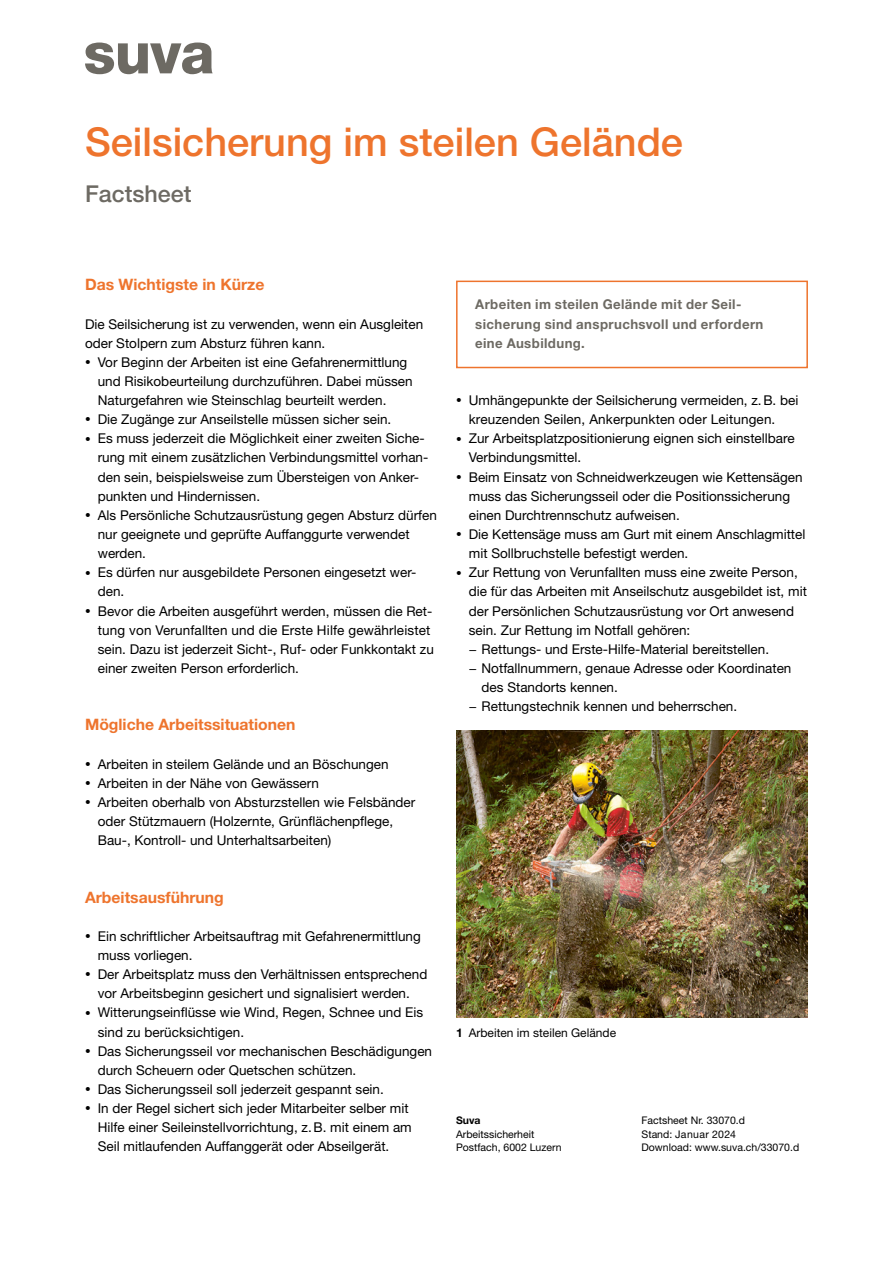
<style>
.page{position:relative;width:893px;height:1263px;background:#fff}
.page>*{position:absolute;margin:0;border:0;box-sizing:border-box;transform-origin:0 0}
.t1{font:500 39.75px "Helvetica Neue LT Std";color:#ee742d}
.t2{font:500 23.25px "Helvetica Neue LT Std";color:#6d6a63}
.t3{font:700 15.75px "Helvetica Neue LT Std";color:#ee742d}
.t4{font:13.5px/19.2px "Helvetica Neue LT Std";color:#000}
.t5{font:700 13.5px/19.2px "Helvetica Neue LT Std";letter-spacing:.03em;color:#6d6a63}
.t6{font:12px "Helvetica Neue LT Std";color:#000}
.t7{font:10.5px/13.8px "Helvetica Neue LT Std";color:#000}
.t8{font:700 10.5px "Helvetica Neue LT Std";color:#000}
.s1{font-size:11.25px}
.s2{font-weight:700}
</style>
<div class="page">
<div style="left:456px;top:281px;width:352px;height:87px;border:2px solid #ee742d"></div>
<img style="left:456px;top:730px;width:352px;height:287px">
<svg style="left:85px;top:43px;width:128px;height:31px"></svg>
<h1 class="t1" style="left:85px;top:118px;width:599px">Seilsicherung im steilen Gelände</h1>
<h2 class="t2" style="left:85px;top:180px;width:108px">Factsheet</h2>
<p class="t3" style="left:85px;top:275px;width:181px">Das Wichtigste in Kürze</p>
<p class="t4" style="left:85px;top:314px;width:340px">Die Seilsicherung ist zu verwenden, wenn ein Ausgleiten oder Stolpern zum Absturz führen kann.</p>
<p class="t4" style="left:98px;top:352px;width:316px;text-indent:-13px"><span class="s1">•</span> Vor Beginn der Arbeiten ist eine Gefahrenermittlung und Risikobeurteilung durchzuführen. Dabei müssen<br>Naturgefahren wie Steinschlag beurteilt werden.</p>
<p class="t4" style="left:85px;top:410px;width:308px"><span class="s1">•</span> Die Zugänge zur Anseilstelle müssen sicher sein.</p>
<p class="t4" style="left:98px;top:429px;width:332px;text-indent:-13px"><span class="s1">•</span> Es muss jederzeit die Möglichkeit einer zweiten Siche&shy;rung mit einem zusätzlichen Verbindungsmittel vorhan&shy;den sein, beispielsweise zum Übersteigen von Anker&shy;punkten und Hindernissen.</p>
<p class="t4" style="left:98px;top:505px;width:341px;text-indent:-13px"><span class="s1">•</span> Als Persönliche Schutzausrüstung gegen Absturz dürfen nur geeignete und geprüfte Auffanggurte verwendet werden.</p>
<p class="t4" style="left:98px;top:563px;width:320px;text-indent:-13px"><span class="s1">•</span> Es dürfen nur ausgebildete Personen eingesetzt wer&shy;den.</p>
<p class="t4" style="left:98px;top:601px;width:338px;text-indent:-13px"><span class="s1">•</span> Bevor die Arbeiten ausgeführt werden, müssen die Ret&shy;tung von Verunfallten und die Erste Hilfe gewährleistet sein. Dazu ist jederzeit Sicht-, Ruf- oder Funkkontakt zu einer zweiten Person erforderlich.</p>
<p class="t3" style="left:85px;top:715px;width:212px">Mögliche Arbeitssituationen</p>
<p class="t4" style="left:85px;top:754px;width:305px"><span class="s1">•</span> Arbeiten in steilem Gelände und an Böschungen</p>
<p class="t4" style="left:85px;top:773px;width:236px"><span class="s1">•</span> Arbeiten in der Nähe von Gewässern</p>
<p class="t4" style="left:98px;top:792px;width:319px;text-indent:-13px"><span class="s1">•</span> Arbeiten oberhalb von Absturzstellen wie Felsbänder oder Stützmauern (Holzernte, Grünflächenpflege,<br>Bau-, Kontroll- und Unterhaltsarbeiten)</p>
<p class="t3" style="left:85px;top:887px;width:140px">Arbeitsausführung</p>
<p class="t4" style="left:98px;top:926px;width:325px;text-indent:-13px"><span class="s1">•</span> Ein schriftlicher Arbeitsauftrag mit Gefahrenermittlung muss vorliegen.</p>
<p class="t4" style="left:85px;top:964px;width:344px;text-align:center"><span class="s1">•</span> Der Arbeitsplatz muss den Verhältnissen entsprechend vor Arbeitsbeginn gesichert und signalisiert werden.</p>
<p class="t4" style="left:98px;top:1003px;width:327px;text-indent:-13px"><span class="s1">•</span> Witterungseinflüsse wie Wind, Regen, Schnee und Eis sind zu berücksichtigen.</p>
<p class="t4" style="left:98px;top:1041px;width:336px;text-indent:-13px"><span class="s1">•</span> Das Sicherungsseil vor mechanischen Beschädigungen durch Scheuern oder Quetschen schützen.</p>
<p class="t4" style="left:85px;top:1079px;width:300px"><span class="s1">•</span> Das Sicherungsseil soll jederzeit gespannt sein.</p>
<p class="t4" style="left:98px;top:1098px;width:315px;text-indent:-13px"><span class="s1">•</span> In der Regel sichert sich jeder Mitarbeiter selber mit<br>Hilfe einer Seileinstellvorrichtung, z.B. mit einem am<br>Seil mitlaufenden Auffanggerät oder Abseilgerät.</p>
<p class="t5" style="left:475px;top:295px;width:290px">Arbeiten im steilen Gelände mit der Seil&shy;sicherung sind anspruchsvoll und erfordern eine Ausbildung.</p>
<p class="t4" style="left:469px;top:390px;width:331px;text-indent:-13px"><span class="s1">•</span> Umhängepunkte der Seilsicherung vermeiden, z.B. bei kreuzenden Seilen, Ankerpunkten oder Leitungen.</p>
<p class="t4" style="left:469px;top:429px;width:327px;text-indent:-13px"><span class="s1">•</span> Zur Arbeitsplatzpositionierung eignen sich einstellbare<br>Verbindungsmittel.</p>
<p class="t4" style="left:469px;top:467px;width:335px;text-indent:-13px"><span class="s1">•</span> Beim Einsatz von Schneidwerkzeugen wie Kettensägen muss das Sicherungsseil oder die Positionssicherung einen Durchtrennschutz aufweisen.</p>
<p class="t4" style="left:469px;top:524px;width:338px;text-indent:-13px"><span class="s1">•</span> Die Kettensäge muss am Gurt mit einem Anschlagmittel mit Sollbruchstelle befestigt werden.</p>
<p class="t4" style="left:456px;top:563px;width:343px"><span class="s1">•</span> Zur Rettung von Verunfallten muss eine zweite Person,</p>
<p class="t4" style="left:469px;top:582px;width:340px">die für das Arbeiten mit Anseilschutz ausgebildet ist, mit</p>
<p class="t4" style="left:469px;top:601px;width:327px">der Persönlichen Schutzausrüstung vor Ort anwesend</p>
<p class="t4" style="left:469px;top:620px;width:223px">sein. Zur Rettung im Notfall gehören:</p>
<p class="t4" style="left:469px;top:639px;width:302px">− Rettungs- und Erste-Hilfe-Material bereitstellen.</p>
<p class="t4" style="left:469px;top:658px;width:324px">− Notfallnummern, genaue Adresse oder Koordinaten</p>
<p class="t4" style="left:482px;top:677px;width:138px">des Standorts kennen.</p>
<p class="t4" style="left:469px;top:697px;width:270px">− Rettungstechnik kennen und beherrschen.</p>
<p class="t6" style="left:456px;top:1025px;width:162px"><span class="s2">1</span> Arbeiten im steilen Gelände</p>
<p class="t8" style="left:456px;top:1113px;width:26px">Suva</p>
<p class="t7" style="left:456px;top:1127px;width:107px">Arbeitssicherheit<br>Postfach, 6002 Luzern</p>
<p class="t7" style="left:642px;top:1113px;width:159px">Factsheet Nr. 33070.d<br>Stand: Januar 2024<br>Download: www.suva.ch/33070.d</p>
</div>
